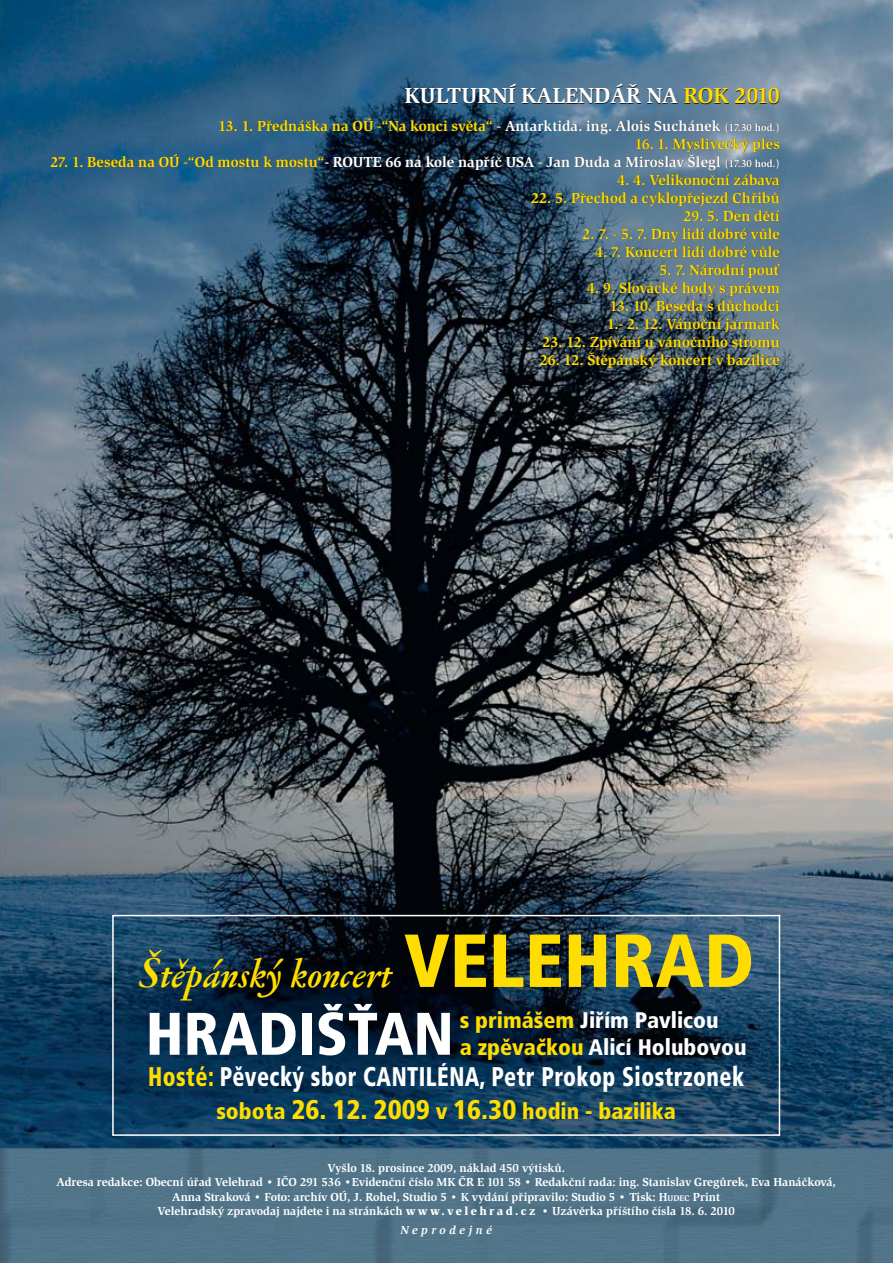
<style>
.page{position:relative;width:893px;height:1263px;background:#fff}
.page>*{position:absolute;margin:0;border:0;box-sizing:border-box;transform-origin:0 0}
.t1{font:900 condensed 60px "Frutiger CE";color:#fff}
.t2{font:italic 700 37.5px "Jannon Ant OSFCE";color:#fd0}
.t3{font:900 condensed 27px "Frutiger CE";letter-spacing:.02em;color:#fff;scale:.83 1}
.t4{font:900 condensed 22.5px/27px "Frutiger CE";color:#fff}
.t5{font:900 condensed 22.5px "Frutiger CE";color:#fd0}
.t6{font:700 22.5px "Slimbach Itc TCE";color:#fff}
.t7{font:700 15px/18px "Slimbach Itc TCE";color:#fd0}
.t8{font:700 15px "Slimbach Itc TCE";color:#fff}
.t9{font:700 12px/14.4px "Slimbach Itc TCE";color:#fff;text-align:center}
.t10{font:italic 700 12px "Slimbach Itc TCE";letter-spacing:.3em;color:#fff}
.s1{color:#fd0}
.s2{color:#fff}
.s3{font-size:10.5px;color:#fff}
.s4{font-size:10.5px}
.s5{font-family:"Frutiger CE";font-weight:900;font-style:normal;font-stretch:condensed;font-size:75px}
.s6{font-size:27px}
.s7{font-size:8.4px}
.s8{font-family:"Slimbach Itc TCE Blac";font-weight:400}
</style>
<div class="page">
<img style="left:0;top:0;width:893px;height:1263px">
<div style="left:112px;top:915px;width:668px;height:221px;border:2px solid #fff"></div>
<h3 class="t6" style="left:405px;top:85px;width:377px">KULTURNÍ KALENDÁŘ NA <span class="s1">ROK 2010</span></h3>
<p class="t7" style="left:218px;top:118px;width:563px">13. 1. Přednáška na OÚ -“Na konci světa“ <span class="s2">- Antarktida. ing. Alois Suchánek</span> <span class="s3">(17.30 hod.)</span></p>
<p class="t7" style="left:635px;top:136px;width:147px">16. 1. Myslivecký ples</p>
<p class="t8" style="left:51px;top:155px;width:731px"><span class="s1">27. 1. Beseda na OÚ -“Od mostu k mostu“</span>- ROUTE 66 na kole napříč USA - Jan Duda a Miroslav Šlegl <span class="s4">(17.30 hod.)</span></p>
<p class="t7" style="left:617px;top:172px;width:164px">4. 4. Velikonoční zábava</p>
<p class="t7" style="left:531px;top:190px;width:250px">22. 5. Přechod a cyklopřejezd Chřibů</p>
<p class="t7" style="left:683px;top:208px;width:98px">29. 5. Den dětí</p>
<p class="t7" style="left:582px;top:226px;width:199px">2. 7. - 5. 7. Dny lidí dobré vůle</p>
<p class="t7" style="left:595px;top:244px;width:186px">4. 7. Koncert lidí dobré vůle</p>
<p class="t7" style="left:659px;top:262px;width:122px">5. 7. Národní pouť</p>
<p class="t7" style="left:587px;top:280px;width:194px">4. 9. Slovácké hody s právem</p>
<p class="t7" style="left:607px;top:298px;width:174px">13. 10. Beseda s důchodci<br>1.- 2. 12. Vánoční jarmark</p>
<p class="t7" style="left:542px;top:334px;width:239px">23. 12. Zpívání u vánočního stromu</p>
<p class="t7" style="left:540px;top:352px;width:242px">26. 12. Štěpánský koncert v bazilice</p>
<h2 class="t2" style="left:138px;top:950px;width:617px">Štěpánský koncert <span class="s5">VELEHRAD</span></h2>
<h1 class="t1" style="left:146px;top:1005px;width:309px">HRADIŠŤAN</h1>
<h3 class="t4" style="left:460px;top:1008px;width:288px"><span class="s1">s primášem</span> Jiřím Pavlicou<br><span class="s1">a zpěvačkou</span> Alicí Holubovou</h3>
<h3 class="t3" style="left:148px;top:1064px;width:719px"><span class="s1">Hosté:</span> Pěvecký sbor CANTILÉNA, Petr Prokop Siostrzonek</h3>
<h3 class="t5" style="left:216px;top:1100px;width:461px">sobota <span class="s6">26. 12. 2009</span> v <span class="s6">16.30</span> hodin - bazilika</h3>
<p class="t9" style="left:57px;top:1161px;width:781px">Vyšlo 18. prosince 2009, náklad 450 výtisků.<br>Adresa redakce: Obecní úřad Velehrad • IČO 291 536 •Evidenční číslo MK ČR E 101 58 • Redakční rada: ing. Stanislav Gregůrek, Eva Hanáčková, Anna Straková • Foto: archív OÚ, J. Rohel, Studio 5 • K vydání připravilo: Studio 5 • Tisk: H<span class="s7">UDEC</span> Print<br>Velehradský zpravodaj najdete i na stránkách <span class="s8">w w w. v e l e h r a d . c z</span> • Uzávěrka příštího čísla 18. 6. 2010</p>
<p class="t10" style="left:400px;top:1224px;width:93px">Neprodejné</p>
</div>
